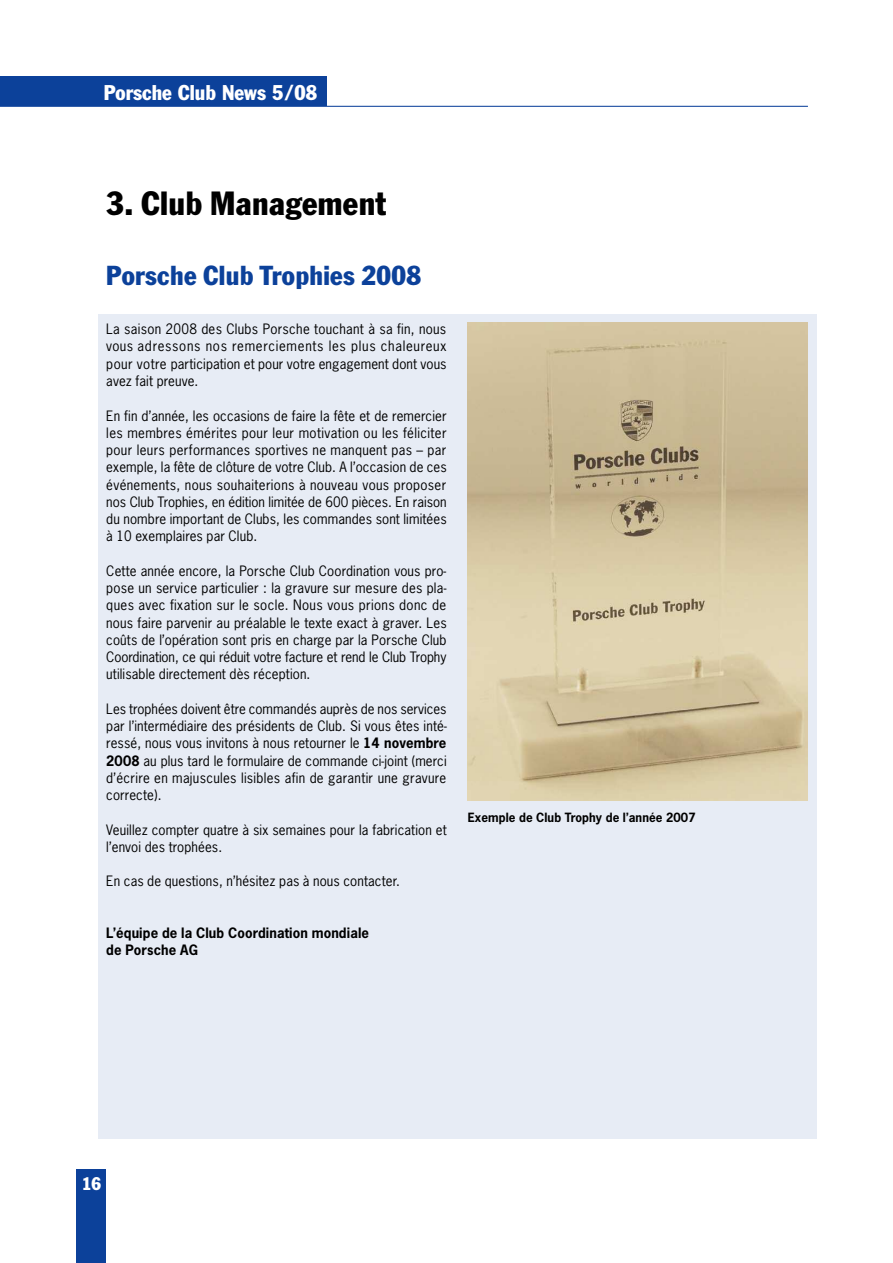
<style>
.page{position:relative;width:893px;height:1263px;background:#fff}
.page>*{position:absolute;margin:0;border:0;box-sizing:border-box;transform-origin:0 0}
.t1{font:condensed 33px "Franklin Gothic";letter-spacing:.01em;color:#000}
.t2{font:condensed 27px "Franklin Gothic";letter-spacing:.015em;color:#0c419a}
.t3{font:condensed 21px "Franklin Gothic";color:#fff}
.t4{font:condensed 18px "Franklin Gothic";color:#fff}
.t5{font:13.5px/17.2px "News Gothic";letter-spacing:.01em;color:#000;text-align:justify}
.t6{font:700 13.5px/17.2px "News Gothic";letter-spacing:.01em;color:#000}
.t7{font:700 12px "News Gothic";letter-spacing:.01em;color:#000}
.s1{font-weight:700}
</style>
<div class="page">
<div style="left:0;top:77px;width:326px;height:29px;background:#0c419a"></div>
<div style="left:77px;top:1169px;width:29px;height:94px;background:#0c419a"></div>
<hr style="left:0;top:106px;width:808px;height:1px;background:#0c419a">
<div style="left:98px;top:314px;width:718px;height:825px;background:#e7ecf5"></div>
<img style="left:468px;top:323px;width:340px;height:478px">
<h3 class="t3" style="left:104px;top:85px;width:215px">Porsche Club News 5/08</h3>
<h1 class="t1" style="left:106px;top:191px;width:281px">3. Club Management</h1>
<h2 class="t2" style="left:106px;top:265px;width:316px">Porsche Club Trophies 2008</h2>
<p class="t5" style="left:106px;top:321px;width:342px">La saison 2008 des Clubs Porsche touchant à sa fin, nous vous adressons nos remerciements les plus chaleureux pour votre participation et pour votre engagement dont vous avez fait preuve.</p>
<p class="t5" style="left:106px;top:407px;width:342px">En fin d’année, les occasions de faire la fête et de remercier les membres émérites pour leur motivation ou les féliciter pour leurs performances sportives ne manquent pas – par exemple, la fête de clôture de votre Club. A l’occasion de ces événements, nous souhaiterions à nouveau vous proposer nos Club Trophies, en édition limitée de 600 pièces. En raison du nombre important de Clubs, les commandes sont limitées à 10 exemplaires par Club.</p>
<p class="t5" style="left:106px;top:562px;width:342px">Cette année encore, la Porsche Club Coordination vous pro&shy;pose un service particulier : la gravure sur mesure des pla&shy;ques avec fixation sur le socle. Nous vous prions donc de nous faire parvenir au préalable le texte exact à graver. Les coûts de l’opération sont pris en charge par la Porsche Club Coordination, ce qui réduit votre facture et rend le Club Trophy utilisable directement dès réception.</p>
<p class="t5" style="left:106px;top:700px;width:342px">Les trophées doivent être commandés auprès de nos services par l’intermédiaire des présidents de Club. Si vous êtes inté&shy;ressé, nous vous invitons à nous retourner le <span class="s1">14 novembre 2008</span> au plus tard le formulaire de commande ci-joint (merci d’écrire en majuscules lisibles afin de garantir une gravure correcte).</p>
<p class="t5" style="left:106px;top:821px;width:342px">Veuillez compter quatre à six semaines pour la fabrication et l’envoi des trophées.</p>
<p class="t5" style="left:106px;top:873px;width:295px">En cas de questions, n’hésitez pas à nous contacter.</p>
<p class="t6" style="left:106px;top:925px;width:264px">L’équipe de la Club Coordination mondiale de Porsche AG</p>
<p class="t7" style="left:468px;top:811px;width:229px">Exemple de Club Trophy de l’année 2007</p>
<h3 class="t4" style="left:82px;top:1177px;width:21px">16</h3>
</div>
